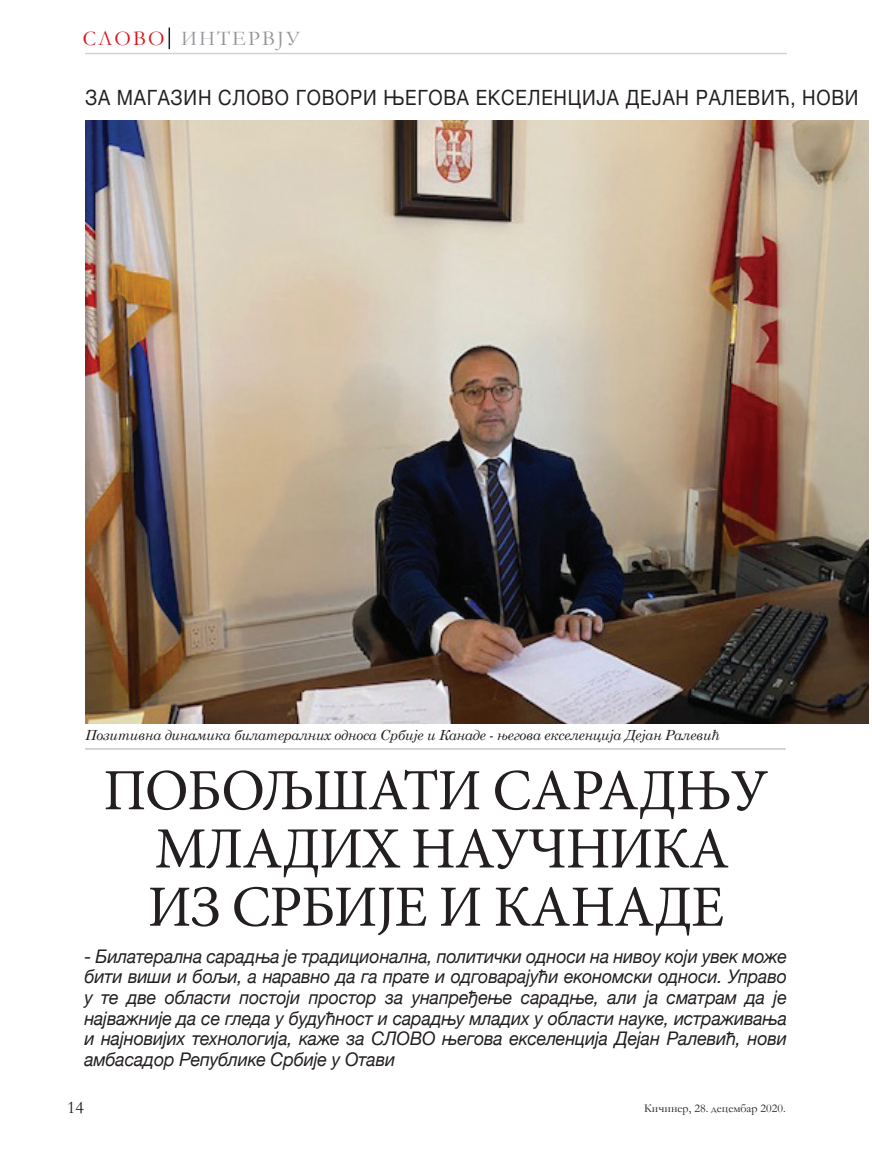
<style>
.page{position:relative;width:872px;height:1149px;background:#fff}
.page>*{position:absolute;margin:0;border:0;box-sizing:border-box;transform-origin:0 0}
.t1{font:58.35px/58.2px "Minion Pro";letter-spacing:-.02em;color:#231f20;text-align:center}
.t2{font:21px "Helvetica Neue";letter-spacing:.04em;color:#231f20;scale:.89 1}
.t3{font:21px "Garamond";letter-spacing:.1em;color:#939598}
.t4{font:italic 18.75px/20.7px "Helvetica Neue";letter-spacing:-.01em;color:#231f20;text-align:justify;scale:.95 1}
.t5{font:18px "Garamond";color:#231f20}
.t6{font:italic 13.95px "Century Schoolbook";letter-spacing:-.02em;color:#231f20}
.t7{font:12px "Garamond";color:#231f20}
.s1{color:#d7171f}
</style>
<div class="page">
<hr style="left:168px;top:28px;width:2px;height:21px;background:#231f20">
<hr style="left:85px;top:53px;width:702px;height:1px;background:#d1d2d4">
<img style="left:85px;top:120px;width:783px;height:603px">
<hr style="left:85px;top:748px;width:700px;height:1px;background:#a8a9ad">
<p class="t3" style="left:83px;top:25px;width:219px"><span class="s1">СЛОВО</span> ИНТЕРВЈУ</p>
<p class="t2" style="left:85px;top:82px;width:870px">ЗА МАГАЗИН СЛОВО ГОВОРИ ЊЕГОВА ЕКСЕЛЕНЦИЈА ДЕЈАН РАЛЕВИЋ, НОВИ</p>
<p class="t6" style="left:85px;top:724px;width:636px">Позитивна динамика билатералних односа Србије и Канаде - његова екселенција Дејан Ралевић</p>
<h1 class="t1" style="left:103px;top:761px;width:666px">ПОБОЉШАТИ САРАДЊУ<br>МЛАДИХ НАУЧНИКА<br>ИЗ СРБИЈЕ И КАНАДЕ</h1>
<p class="t4" style="left:84px;top:946px;width:741px">- Билатерална сарадња је традиционална, политички односи на нивоу који увек може бити виши и бољи, а наравно да га прате и одговарајући економски односи. Управо у те две области постоји простор за унапређење сарадње, али ја сматрам да је најважније да се гледа у будућност и сарадњу младих у области науке, истраживања и најновијих технологија, каже за СЛОВО његова екселенција Дејан Ралевић, нови амбасадор Републике Србије у Отави</p>
<p class="t5" style="left:67px;top:1094px;width:18px">14</p>
<p class="t7" style="left:644px;top:1099px;width:143px">Кичинер, 28. децембар 2020.</p>
</div>
